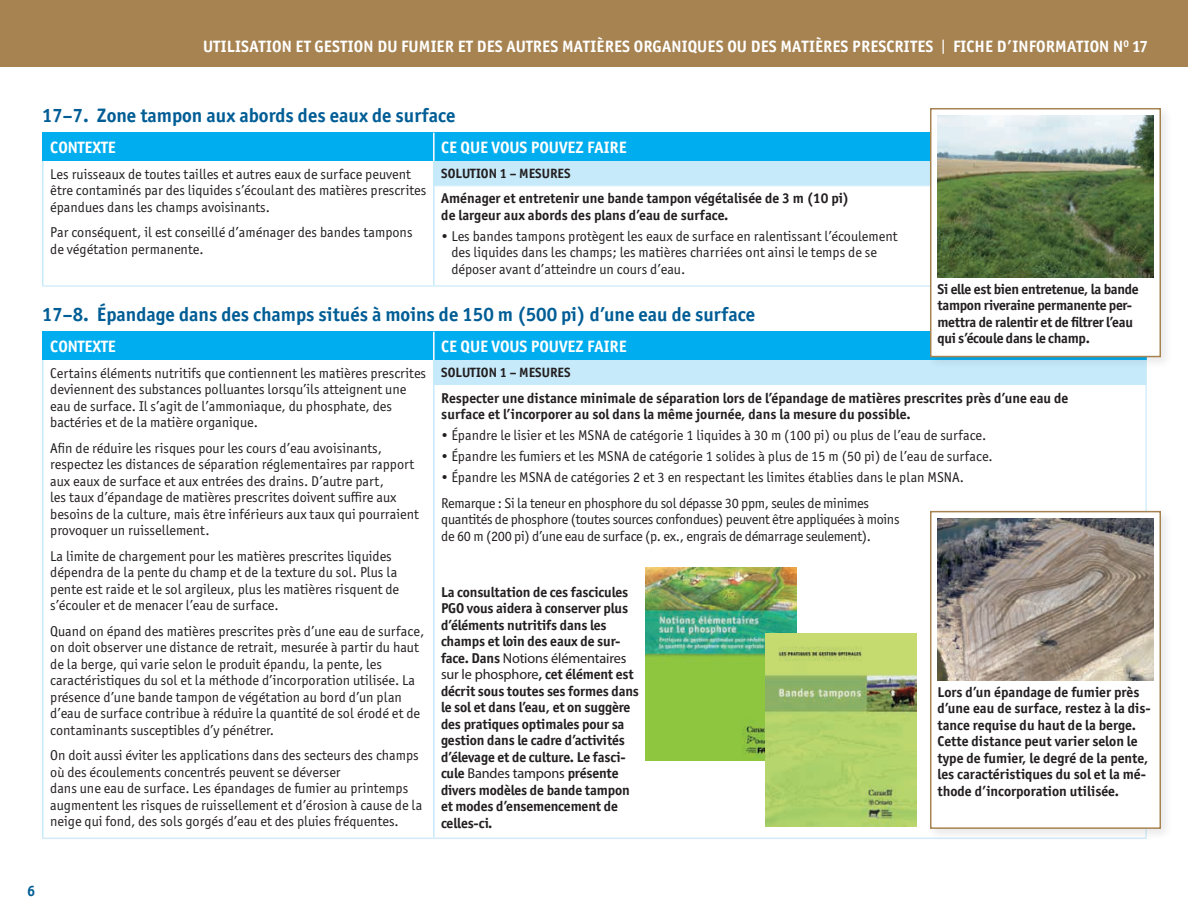
<style>
.page{position:relative;width:1188px;height:918px;background:#fff}
.page>*{position:absolute;margin:0;border:0;box-sizing:border-box;transform-origin:0 0}
.t1{font:700 19.5px "Officina Sans ITC Pro";color:#005d95}
.t2{font:700 16.5px "Officina Sans ITC Pro";letter-spacing:.01em;color:#fff}
.t3{font:700 15px "Officina Sans ITC Pro";color:#005d95}
.t4{font:14.25px/16.5px "Officina Sans ITC Pro";color:#231f20}
.t5{font:700 14.25px/16.5px "Officina Sans ITC Pro";color:#231f20}
.t6{font:14.25px/16.5px "Officina Sans ITC Pro";letter-spacing:-.02em;color:#231f20}
.t7{font:700 14.25px/16.5px "Officina Sans ITC Pro";letter-spacing:-.02em;color:#231f20}
.t8{font:14.25px/16.5px "Myriad Pro";letter-spacing:-.01em;color:#231f20}
.t9{font:700 13.5px "Officina Sans ITC Pro";color:#231f20}
.s1{font-weight:400}
.s2{font-family:"Officina Sans ITC Pro";font-weight:700}
</style>
<div class="page">
<div style="left:0;top:0;width:1188px;height:68px;background:#a68351"></div>
<div style="left:43px;top:133px;width:391px;height:28px;background:#00aeef"></div>
<div style="left:434px;top:133px;width:712px;height:28px;background:#00aeef"></div>
<div style="left:434px;top:161px;width:712px;height:25px;background:#c6eafa"></div>
<hr style="left:433px;top:133px;width:2px;height:28px;background:#fff">
<hr style="left:435px;top:185px;width:712px;height:1px;background:#d4effb">
<hr style="left:434px;top:285px;width:713px;height:2px;background:#d4effb">
<hr style="left:42px;top:161px;width:2px;height:25px;background:#c6eafa">
<hr style="left:433px;top:161px;width:2px;height:25px;background:#c6eafa">
<hr style="left:42px;top:186px;width:2px;height:99px;background:#c6eafa">
<hr style="left:433px;top:186px;width:2px;height:99px;background:#c6eafa">
<hr style="left:42px;top:285px;width:392px;height:2px;background:#d4effb">
<hr style="left:42px;top:133px;width:2px;height:28px;background:#00aeef">
<div style="left:43px;top:332px;width:391px;height:28px;background:#00aeef"></div>
<div style="left:434px;top:332px;width:712px;height:28px;background:#00aeef"></div>
<div style="left:434px;top:360px;width:712px;height:25px;background:#c6eafa"></div>
<hr style="left:42px;top:360px;width:2px;height:25px;background:#c6eafa">
<hr style="left:42px;top:385px;width:2px;height:453px;background:#c6eafa">
<hr style="left:433px;top:385px;width:2px;height:453px;background:#c6eafa">
<hr style="left:433px;top:332px;width:2px;height:28px;background:#fff">
<hr style="left:1145px;top:385px;width:2px;height:453px;background:#d4effb">
<hr style="left:433px;top:360px;width:2px;height:25px;background:#c6eafa">
<hr style="left:1145px;top:360px;width:2px;height:25px;background:#c6eafa">
<hr style="left:42px;top:838px;width:392px;height:1px;background:#d4e9f7">
<hr style="left:434px;top:838px;width:713px;height:1px;background:#d4e9f7">
<hr style="left:42px;top:332px;width:2px;height:28px;background:#00aeef">
<div style="left:926px;top:104px;width:248px;height:266px;background:#231f20;opacity:.1"></div>
<div style="left:930px;top:108px;width:231px;height:249px;background:#fff;border:2px solid #a68351"></div>
<img style="left:938px;top:116px;width:216px;height:162px">
<div style="left:926px;top:507px;width:248px;height:334px;background:#231f20;opacity:.1"></div>
<div style="left:930px;top:511px;width:231px;height:318px;background:#fff;border:2px solid #a68351"></div>
<img style="left:938px;top:518px;width:216px;height:162px">
<img style="left:645px;top:567px;width:152px;height:194px">
<img style="left:765px;top:633px;width:152px;height:194px">
<p class="t2" style="left:203px;top:37px;width:946px">UTILISATION ET GESTION DU FUMIER ET DES AUTRES MATIÈRES ORGANIQUES OU DES MATIÈRES PRESCRITES <span class="s1">|</span> FICHE D’INFORMATION N<sup>O</sup> 17</p>
<h1 class="t1" style="left:42px;top:103px;width:415px">17–7. Zone tampon aux abords des eaux de surface</h1>
<p class="t2" style="left:50px;top:137px;width:67px">CONTEXTE</p>
<p class="t2" style="left:441px;top:137px;width:187px">CE QUE VOUS POUVEZ FAIRE</p>
<p class="t4" style="left:50px;top:166px;width:378px">Les ruisseaux de toutes tailles et autres eaux de surface peuvent être contaminés par des liquides s’écoulant des matières prescrites épandues dans les champs avoisinants.</p>
<p class="t4" style="left:50px;top:224px;width:364px">Par conséquent, il est conseillé d’aménager des bandes tampons de végétation permanente.</p>
<p class="t9" style="left:441px;top:165px;width:131px">SOLUTION 1 – MESURES</p>
<p class="t5" style="left:441px;top:190px;width:410px">Aménager et entretenir une bande tampon végétalisée de 3 m (10 pi) de largeur aux abords des plans d’eau de surface.</p>
<p class="t4" style="left:451px;top:228px;width:448px;text-indent:-10px">• Les bandes tampons protègent les eaux de surface en ralentissant l’écoulement des liquides dans les champs; les matières charriées ont ainsi le temps de se déposer avant d’atteindre un cours d’eau.</p>
<h1 class="t1" style="left:42px;top:302px;width:715px">17–8. Épandage dans des champs situés à moins de 150 m (500 pi) d’une eau de surface</h1>
<p class="t2" style="left:50px;top:336px;width:67px">CONTEXTE</p>
<p class="t2" style="left:441px;top:336px;width:187px">CE QUE VOUS POUVEZ FAIRE</p>
<p class="t4" style="left:50px;top:365px;width:377px">Certains éléments nutritifs que contiennent les matières prescrites deviennent des substances polluantes lorsqu’ils atteignent une eau de surface. Il s’agit de l’ammoniaque, du phosphate, des bactéries et de la matière organique.</p>
<p class="t4" style="left:50px;top:440px;width:370px">Afin de réduire les risques pour les cours d’eau avoisinants, respectez les distances de séparation réglementaires par rapport aux eaux de surface et aux entrées des drains. D’autre part,<br>les taux d’épandage de matières prescrites doivent suffire aux besoins de la culture, mais être inférieurs aux taux qui pourraient provoquer un ruissellement.</p>
<p class="t4" style="left:50px;top:548px;width:350px">La limite de chargement pour les matières prescrites liquides dépendra de la pente du champ et de la texture du sol. Plus la pente est raide et le sol argileux, plus les matières risquent de s’écouler et de menacer l’eau de surface.</p>
<p class="t4" style="left:50px;top:623px;width:375px">Quand on épand des matières prescrites près d’une eau de surface, on doit observer une distance de retrait, mesurée à partir du haut de la berge, qui varie selon le produit épandu, la pente, les caractéristiques du sol et la méthode d’incorporation utilisée. La présence d’une bande tampon de végétation au bord d’un plan d’eau de surface contribue à réduire la quantité de sol érodé et de contaminants susceptibles d’y pénétrer.</p>
<p class="t4" style="left:50px;top:747px;width:374px">On doit aussi éviter les applications dans des secteurs des champs où des écoulements concentrés peuvent se déverser<br>dans une eau de surface. Les épandages de fumier au printemps augmentent les risques de ruissellement et d’érosion à cause de la neige qui fond, des sols gorgés d’eau et des pluies fréquentes.</p>
<p class="t7" style="left:938px;top:281px;width:203px">Si elle est bien entretenue, la bande tampon riveraine permanente per&shy;mettra de ralentir et de filtrer l’eau qui s’écoule dans le champ.</p>
<p class="t9" style="left:441px;top:364px;width:131px">SOLUTION 1 – MESURES</p>
<p class="t5" style="left:441px;top:389px;width:629px">Respecter une distance minimale de séparation lors de l’épandage de matières prescrites près d’une eau de surface et l’incorporer au sol dans la même journée, dans la mesure du possible.</p>
<p class="t4" style="left:441px;top:427px;width:547px">• Épandre le lisier et les MSNA de catégorie 1 liquides à 30 m (100 pi) ou plus de l’eau de surface.</p>
<p class="t4" style="left:441px;top:448px;width:553px">• Épandre les fumiers et les MSNA de catégorie 1 solides à plus de 15 m (50 pi) de l’eau de surface.</p>
<p class="t4" style="left:441px;top:464px;width:524px;line-height:25.5px">• Épandre les MSNA de catégories 2 et 3 en respectant les limites établies dans le plan MSNA.<br>Remarque : Si la teneur en phosphore du sol dépasse 30 ppm, seules de minimes</p>
<p class="t6" style="left:441px;top:511px;width:460px">quantités de phosphore (toutes sources confondues) peuvent être appliquées à moins de 60 m (200 pi) d’une eau de surface (p. ex., engrais de démarrage seulement).</p>
<p class="t5" style="left:441px;top:583px;width:189px">La consultation de ces fascicules<br>PGO vous aidera à conserver plus d’éléments nutritifs dans les champs et loin des eaux de sur-</p>
<p class="t8" style="left:441px;top:649px;width:194px"><span class="s2">face. Dans</span> Notions élémentaires sur le phosphore<span class="s2">, cet élément est</span></p>
<p class="t5" style="left:441px;top:682px;width:199px">décrit sous toutes ses formes dans le sol et dans l’eau, et on suggère des pratiques optimales pour sa gestion dans le cadre d’activités d’élevage et de culture. Le fasci-</p>
<p class="t8" style="left:441px;top:765px;width:179px"><span class="s2">cule</span> Bandes tampons <span class="s2">présente</span></p>
<p class="t5" style="left:441px;top:781px;width:190px">divers modèles de bande tampon et modes d’ensemencement de celles-ci.</p>
<p class="t5" style="left:938px;top:683px;width:215px">Lors d’un épandage de fumier près d’une eau de surface, restez à la dis&shy;tance requise du haut de la berge.<br>Cette distance peut varier selon le type de fumier, le degré de la pente, les caractéristiques du sol et la mé&shy;thode d’incorporation utilisée.</p>
<p class="t3" style="left:27px;top:882px;width:10px">6</p>
</div>
